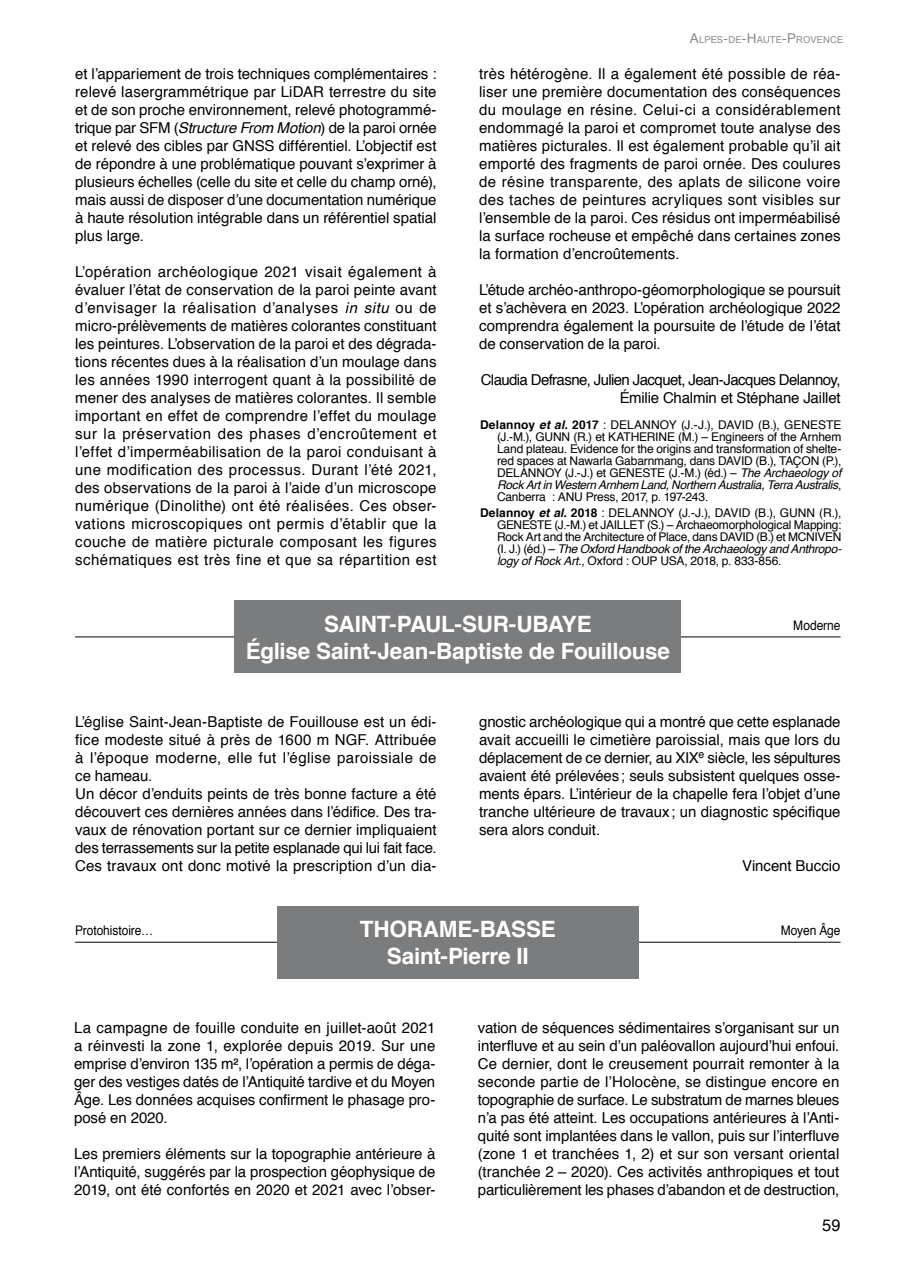
<style>
.page{position:relative;width:898px;height:1263px;background:#fff}
.page>*{position:absolute;margin:0;border:0;box-sizing:border-box;transform-origin:0 0}
.t1{font:700 22.5px "Helvetica";letter-spacing:-.01em;color:#fff}
.t2{font:16.5px "Helvetica";color:#000}
.t3{font:15px/18px "Helvetica";color:#000;text-align:justify}
.t4{font:15px/18px "Helvetica";letter-spacing:-.04em;color:#000;text-align:right}
.t5{font:13.2px "Helvetica";letter-spacing:-.005em;color:#000;scale:.91 1}
.t6{font:12px/12px "Helvetica";letter-spacing:-.02em;color:#000;text-align:justify}
.t7{font:9.45px "Arial Unicode MS";letter-spacing:.01em;color:#87888a}
.s1{font-style:italic}
.s2{font-size:13.5px}
.s3{font-weight:700}
.s4{font-weight:700;font-style:italic}
</style>
<div class="page">
<hr style="left:75px;top:636px;width:766px;height:1px;background:#000">
<div style="left:235px;top:601px;width:446px;height:72px;background:#7b7c7e"></div>
<hr style="left:75px;top:942px;width:766px;height:1px;background:#000">
<div style="left:277px;top:906px;width:362px;height:72px;background:#7b7c7e"></div>
<p class="t3" style="left:75px;top:65px;width:363px">et l’appariement de trois techniques complémentaires : relevé lasergrammétrique par LiDAR terrestre du site et de son proche environnement, relevé photogrammé&shy;trique par SFM (<span class="s1">Structure From Motion</span>) de la paroi ornée et relevé des cibles par GNSS différentiel. L’objectif est de répondre à une problématique pouvant s’exprimer à plusieurs échelles (celle du site et celle du champ orné), mais aussi de disposer d’une documentation numérique à haute résolution intégrable dans un référentiel spatial plus large.</p>
<p class="t3" style="left:75px;top:263px;width:363px">L’opération archéologique 2021 visait également à évaluer l’état de conservation de la paroi peinte avant d’envisager la réalisation d’analyses <span class="s1">in situ</span> ou de micro-prélèvements de matières colorantes constituant les peintures. L’observation de la paroi et des dégrada&shy;tions récentes dues à la réalisation d’un moulage dans les années 1990 interrogent quant à la possibilité de mener des analyses de matières colorantes. Il semble important en effet de comprendre l’effet du moulage sur la préservation des phases d’encroûtement et l’effet d’imperméabilisation de la paroi conduisant à une modification des processus. Durant l’été 2021, des observations de la paroi à l’aide d’un microscope numérique (Dinolithe) ont été réalisées. Ces obser&shy;vations microscopiques ont permis d’établir que la couche de matière picturale composant les figures schématiques est très fine et que sa répartition est</p>
<p class="t7" style="left:690px;top:32px;width:155px"><span class="s2">A</span>LPES<span class="s2">-</span>DE<span class="s2">-H</span>AUTE<span class="s2">-P</span>ROVENCE</p>
<p class="t3" style="left:479px;top:65px;width:363px">très hétérogène. Il a également été possible de réa&shy;liser une première documentation des conséquences du moulage en résine. Celui-ci a considérablement endommagé la paroi et compromet toute analyse des matières picturales. Il est également probable qu’il ait emporté des fragments de paroi ornée. Des coulures de résine transparente, des aplats de silicone voire des taches de peintures acryliques sont visibles sur l’ensemble de la paroi. Ces résidus ont imperméabilisé la surface rocheuse et empêché dans certaines zones la formation d’encroûtements.</p>
<p class="t3" style="left:479px;top:281px;width:363px">L’étude archéo-anthropo-géomorphologique se poursuit et s’achèvera en 2023. L’opération archéologique 2022 comprendra également la poursuite de l’étude de l’état de conservation de la paroi.</p>
<p class="t4" style="left:481px;top:371px;width:361px">Claudia Defrasne, Julien Jacquet, Jean-Jacques Delannoy,<br>Émilie Chalmin et Stéphane Jaillet</p>
<p class="t6" style="left:497px;top:419px;width:346px;text-indent:-17px"><span class="s3">Delannoy</span> <span class="s4">et al.</span> <span class="s3">2017</span> : DELANNOY (J.-J.), DAVID (B.), GENESTE (J.‑M.), GUNN (R.) et KATHERINE (M.) – Engineers of the Arnhem Land plateau. Evidence for the origins and transformation of shelte&shy;red spaces at Nawarla Gabarnmang, dans DAVID (B.), TAÇON (P.), DELANNOY (J.-J.) et GENESTE (J.-M.) (éd.) – <span class="s1">The Archaeology of Rock Art in Western Arnhem Land, Northern Australia, Terra Australis</span>, Canberra : ANU Press, 2017, p. 197-243.</p>
<p class="t6" style="left:497px;top:507px;width:346px;text-indent:-17px"><span class="s3">Delannoy</span> <span class="s4">et al.</span> <span class="s3">2018</span> : DELANNOY (J.-J.), DAVID (B.), GUNN (R.), GENESTE (J.-M.) et JAILLET (S.) – Archaeomorphological Mapping:<br>Rock Art and the Architecture of Place, dans DAVID (B.) et MCNIVEN (I. J.) (éd.) – <span class="s1">The Oxford Handbook of the Archaeology and Anthropo&shy;logy of Rock Art</span>., Oxford : OUP USA, 2018, p. 833-856.</p>
<h1 class="t1" style="left:324px;top:606px;width:269px">SAINT-PAUL-SUR-UBAYE</h1>
<p class="t5" style="left:793px;top:615px;width:53px">Moderne</p>
<h1 class="t1" style="left:246px;top:633px;width:426px">Église Saint-Jean-Baptiste de Fouillouse</h1>
<p class="t3" style="left:75px;top:713px;width:363px;text-align:left">L’église Saint-Jean-Baptiste de Fouillouse est un édi&shy;fice modeste situé à près de 1600 m NGF. Attribuée à l’époque moderne, elle fut l’église paroissiale de ce hameau.<br>Un décor d’enduits peints de très bonne facture a été découvert ces dernières années dans l’édifice. Des tra&shy;vaux de rénovation portant sur ce dernier impliquaient des terrassements sur la petite esplanade qui lui fait face.<br>Ces travaux ont donc motivé la prescription d’un dia-</p>
<p class="t3" style="left:479px;top:713px;width:363px">gnostic archéologique qui a montré que cette esplanade avait accueilli le cimetière paroissial, mais que lors du déplacement de ce dernier, au XIX<sup>e</sup> siècle, les sépultures avaient été prélevées; seuls subsistent quelques osse&shy;ments épars. L’intérieur de la chapelle fera l’objet d’une tranche ultérieure de travaux; un diagnostic spécifique sera alors conduit.</p>
<p class="t3" style="left:742px;top:857px;width:100px">Vincent Buccio</p>
<p class="t5" style="left:75px;top:921px;width:87px">Protohistoire…</p>
<h1 class="t1" style="left:360px;top:911px;width:197px">THORAME-BASSE</h1>
<p class="t5" style="left:781px;top:921px;width:67px">Moyen Âge</p>
<h1 class="t1" style="left:387px;top:938px;width:143px">Saint-Pierre II</h1>
<p class="t3" style="left:74px;top:1019px;width:363px">La campagne de fouille conduite en juillet-août 2021 a réinvesti la zone 1, explorée depuis 2019. Sur une emprise d’environ 135 m², l’opération a permis de déga&shy;ger des vestiges datés de l’Antiquité tardive et du Moyen Âge. Les données acquises confirment le phasage pro&shy;posé en 2020.</p>
<p class="t3" style="left:74px;top:1145px;width:363px">Les premiers éléments sur la topographie antérieure à l’Antiquité, suggérés par la prospection géophysique de 2019, ont été confortés en 2020 et 2021 avec l’obser-</p>
<p class="t3" style="left:478px;top:1019px;width:363px">vation de séquences sédimentaires s’organisant sur un interfluve et au sein d’un paléovallon aujourd’hui enfoui.<br>Ce dernier, dont le creusement pourrait remonter à la seconde partie de l’Holocène, se distingue encore en topographie de surface. Le substratum de marnes bleues n’a pas été atteint. Les occupations antérieures à l’Anti&shy;quité sont implantées dans le vallon, puis sur l’interfluve (zone 1 et tranchées 1, 2) et sur son versant oriental (tranchée 2 – 2020). Ces activités anthropiques et tout particulièrement les phases d’abandon et de destruction,</p>
<p class="t2" style="left:822px;top:1212px;width:20px">59</p>
</div>
